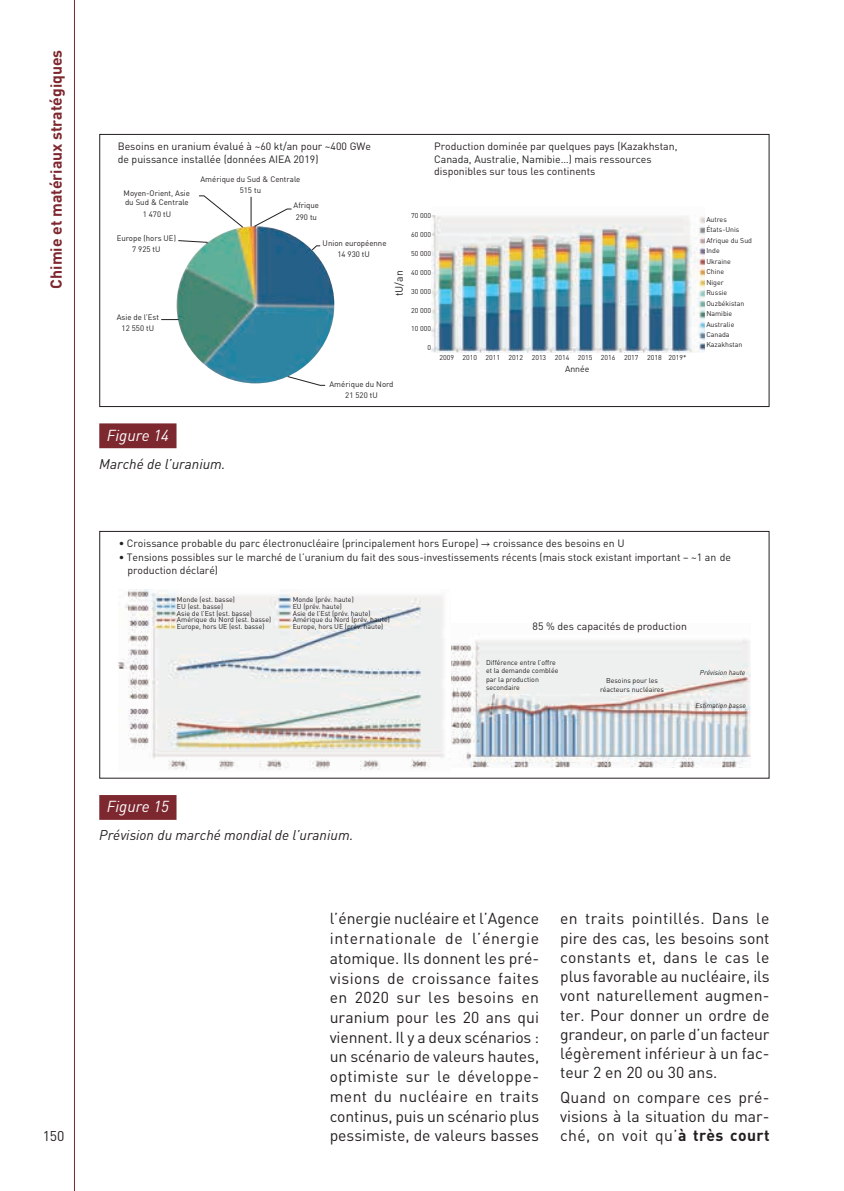
<style>
.page{position:relative;width:844px;height:1191px;background:#fff}
.page>*{position:absolute;margin:0;border:0;box-sizing:border-box;transform-origin:0 0}
.Texte_courant{font:15.75px/19.8px "DINOT";color:#231f20;text-align:justify}
.t1{font:700 15.75px "DINOT";color:#7d272f}
.Figure_numero{font:italic 15.75px "DINOT";color:#fff}
.Figure_titre{font:italic 14px "DINOT";color:#231f20}
.t2{font:14px "DINOT";color:#231f20}
.t3{font:10.5px/12.6px "DINOT";color:#231f20}
.t4{font:8.75px "DINOT";color:#231f20}
.t5{font:7.88px/11.5px "DINOT";color:#231f20;text-align:center}
.t6{font:7px/10.5px "DINOT";color:#231f20}
.t7{font:italic 7px "DINOT";color:#231f20}
.s1{font-family:"STIX General"}
.s2{font-weight:700}
</style>
<div class="page">
<svg style="left:74px;top:0;width:1px;height:1191px"></svg>
<div style="left:99px;top:423px;width:77px;height:25px;background:#7d272f"></div>
<img style="left:431px;top:215px;width:273px;height:138px">
<svg style="left:161px;top:195px;width:165px;height:191px"></svg>
<div style="left:99px;top:134px;width:670px;height:273px;border:1px solid #231f20"></div>
<div style="left:99px;top:795px;width:77px;height:25px;background:#7d272f"></div>
<img style="left:450px;top:639px;width:299px;height:128px">
<img style="left:118px;top:589px;width:327px;height:181px">
<div style="left:99px;top:531px;width:670px;height:247px;border:1px solid #231f20"></div>
<p class="t1" style="left:46px;top:288px;width:240px;rotate:-90deg">Chimie et matériaux stratégiques</p>
<p class="t3" style="left:118px;top:140px;width:255px">Besoins en uranium évalué à ~60 kt/an pour ~400 GWe de puissance installée (données AIEA 2019)</p>
<p class="t3" style="left:434px;top:140px;width:245px">Production dominée par quelques pays (Kazakhstan,<br>Canada, Australie, Namibie…) mais ressources disponibles sur tous les continents</p>
<p class="t5" style="left:200px;top:173px;width:101px">Amérique du Sud &amp; Centrale</p>
<p class="t5" style="left:124px;top:187px;width:68px">Moyen-Orient, Asie</p>
<p class="t5" style="left:240px;top:184px;width:23px">515 tu</p>
<p class="t5" style="left:125px;top:196px;width:65px">du Sud &amp; Centrale<br>1 470 tU</p>
<p class="t5" style="left:117px;top:232px;width:61px">Europe (hors UE)<br>7 925 tU</p>
<p class="t5" style="left:117px;top:311px;width:44px">Asie de l’Est<br>12 550 tU</p>
<p class="Figure_numero" style="left:107px;top:425px;width:64px">Figure 14</p>
<p class="Figure_titre" style="left:99px;top:455px;width:128px">Marché de l’uranium.</p>
<p class="t5" style="left:293px;top:199px;width:27px;text-align:left">Afrique<br>290 tu</p>
<p class="t5" style="left:322px;top:237px;width:65px">Union européenne<br>14 930 tU</p>
<p class="t6" style="left:411px;top:210px;width:22px">70 000</p>
<p class="t6" style="left:411px;top:229px;width:22px">60 000</p>
<p class="t6" style="left:411px;top:248px;width:22px">50 000</p>
<p class="t6" style="left:411px;top:267px;width:22px">40 000</p>
<p class="t6" style="left:411px;top:286px;width:22px">30 000</p>
<p class="t6" style="left:411px;top:305px;width:22px">20 000</p>
<p class="t6" style="left:411px;top:323px;width:22px">10 000</p>
<p class="t6" style="left:427px;top:342px;width:5px">0</p>
<p class="t3" style="left:392px;top:296px;width:27px;rotate:-90deg">tU/an</p>
<p class="t5" style="left:329px;top:378px;width:66px">Amérique du Nord<br>21 520 tU</p>
<p class="t6" style="left:439px;top:352px;width:248px">2009 2010 2011 2012 2013 2014 2015 2016 2017 2018 2019*</p>
<p class="t4" style="left:565px;top:363px;width:26px">Année</p>
<p class="t6" style="left:706px;top:214px;width:47px">Autres<br>États-Unis<br>Afrique du Sud<br>Inde<br>Ukraine<br>Chine<br>Niger<br>Russie<br>Ouzbékistan<br>Namibie<br>Australie<br>Canada<br>Kazakhstan</p>
<p class="t3" style="left:119px;top:536px;width:507px">• Croissance probable du parc électronucléaire (principalement hors Europe) <span class="s1">→</span> croissance des besoins en U</p>
<p class="t3" style="left:127px;top:551px;width:605px;text-indent:-9px">• Tensions possibles sur le marché de l’uranium du fait des sous-investissements récents (mais stock existant important – ~1 an de production déclaré)</p>
<p class="t6" style="left:177px;top:595px;width:96px;line-height:6.8px">Monde (est. basse)<br>EU (est. basse)<br>Asie de l’Est (est. basse)<br>Amérique du Nord (est. basse)<br>Europe, hors UE (est. basse)</p>
<p class="t6" style="left:292px;top:595px;width:99px;line-height:6.8px">Monde (prév. haute)<br>EU (prév. haute)<br>Asie de l’Est (prév. haute)<br>Amérique du Nord (prév. haute)<br>Europe, hors UE (prév. haute)</p>
<p class="t3" style="left:532px;top:619px;width:156px">85 % des capacités de production</p>
<p class="t6" style="left:486px;top:658px;width:74px;line-height:8.4px">Différence entre l’offre et la demande comblée par la production secondaire</p>
<p class="t7" style="left:699px;top:668px;width:47px">Prévision haute</p>
<p class="t7" style="left:695px;top:701px;width:52px">Estimation basse</p>
<p class="t6" style="left:600px;top:676px;width:65px;line-height:8.4px;text-align:center">Besoins pour les réacteurs nucléaires</p>
<p class="t2" style="left:43px;top:1127px;width:23px">150</p>
<p class="Figure_numero" style="left:107px;top:797px;width:64px">Figure 15</p>
<p class="Figure_titre" style="left:99px;top:826px;width:255px">Prévision du marché mondial de l’uranium.</p>
<p class="Texte_courant" style="left:329px;top:908px;width:211px">l’énergie nucléaire et l’Agence internationale de l’énergie atomique. Ils donnent les pré&shy;visions de croissance faites en 2020 sur les besoins en uranium pour les 20 ans qui viennent. Il y a deux scénarios : un scénario de valeurs hautes, optimiste sur le développe&shy;ment du nucléaire en traits continus, puis un scénario plus pessimiste, de valeurs basses</p>
<p class="Texte_courant" style="left:560px;top:908px;width:211px;line-height:19.2px">en traits pointillés. Dans le pire des cas, les besoins sont constants et, dans le cas le plus favorable au nucléaire, ils vont naturellement augmen&shy;ter. Pour donner un ordre de grandeur, on parle d’un facteur légèrement inférieur à un fac&shy;teur 2 en 20 ou 30 ans.</p>
<p class="Texte_courant" style="left:560px;top:1087px;width:211px;line-height:19.2px">Quand on compare ces pré&shy;visions à la situation du mar&shy;ché, on voit qu’<span class="s2">à très court</span></p>
</div>
